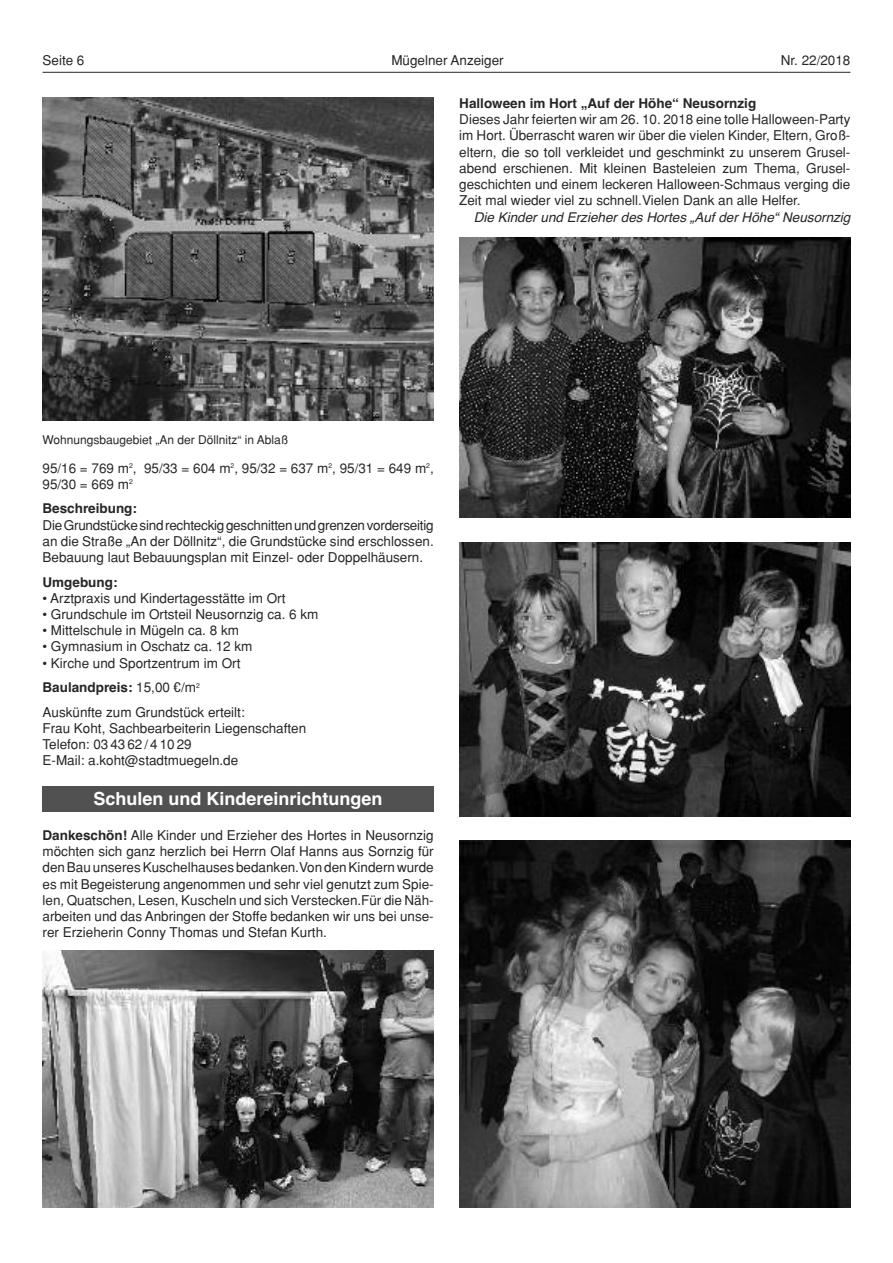
<style>
.page{position:relative;width:893px;height:1263px;background:#fff}
.page>*{position:absolute;margin:0;border:0;box-sizing:border-box;transform-origin:0 0}
.t1{font:700 18px "Helvetica";color:#fff}
.t2{font:13.5px/16.2px "Helvetica";color:#272627;text-align:justify}
.t3{font:700 13.5px "Helvetica";color:#272627}
.t4{font:italic 13.5px "Helvetica";color:#272627}
.t5{font:12px "Helvetica";color:#272627}
.s1{font-weight:700}
.s2{font-family:"Microsoft Sans Serif"}
</style>
<div class="page">
<hr style="left:43px;top:72px;width:807px;height:1px;background:#272627">
<div style="left:43px;top:786px;width:391px;height:25px;background:#525152"></div>
<img style="left:43px;top:950px;width:391px;height:258px">
<img style="left:459px;top:237px;width:391px;height:280px">
<img style="left:43px;top:98px;width:391px;height:322px">
<img style="left:459px;top:841px;width:391px;height:367px">
<img style="left:459px;top:542px;width:391px;height:275px">
<p class="t2" style="left:43px;top:52px;width:43px">Seite 6</p>
<p class="t2" style="left:391px;top:52px;width:114px">Mügelner Anzeiger</p>
<p class="t2" style="left:781px;top:52px;width:71px">Nr. 22/2018</p>
<p class="t3" style="left:459px;top:95px;width:299px">Halloween im Hort „Auf der Höhe“ Neusornzig</p>
<p class="t2" style="left:459px;top:111px;width:393px">Dieses Jahr feierten wir am 26. 10. 2018 eine tolle Halloween-Party im Hort. Überrascht waren wir über die vielen Kinder, Eltern, Groß&shy;eltern, die so toll verkleidet und geschminkt zu unserem Grusel&shy;abend erschienen. Mit kleinen Basteleien zum Thema, Grusel&shy;geschichten und einem leckeren Halloween-Schmaus verging die Zeit mal wieder viel zu schnell.Vielen Dank an alle Helfer.</p>
<p class="t4" style="left:474px;top:209px;width:378px">Die Kinder und Erzieher des Hortes „Auf der Höhe“ Neusornzig</p>
<p class="t5" style="left:43px;top:433px;width:247px">Wohnungsbaugebiet „An der Döllnitz“ in Ablaß</p>
<p class="t2" style="left:43px;top:460px;width:393px">95/16 = 769 m<sup>2</sup>, 95/33 = 604 m<sup>2</sup>, 95/32 = 637 m<sup>2</sup>, 95/31 = 649 m<sup>2</sup>,<br>95/30 = 669 m<sup>2</sup></p>
<p class="t3" style="left:43px;top:501px;width:96px">Beschreibung:</p>
<p class="t2" style="left:43px;top:517px;width:393px">DieGrundstückesindrechteckiggeschnittenundgrenzenvorderseitig an die Straße „An der Döllnitz“, die Grundstücke sind erschlossen.<br>Bebauung laut Bebauungsplan mit Einzel- oder Doppelhäusern.</p>
<p class="t3" style="left:43px;top:574px;width:76px">Umgebung:</p>
<p class="t2" style="left:43px;top:590px;width:244px">• Arztpraxis und Kindertagesstätte im Ort</p>
<p class="t2" style="left:43px;top:606px;width:277px">• Grundschule im Ortsteil Neusornzig ca. 6 km</p>
<p class="t2" style="left:43px;top:622px;width:198px">• Mittelschule in Mügeln ca. 8 km</p>
<p class="t2" style="left:43px;top:639px;width:212px">• Gymnasium in Oschatz ca. 12 km</p>
<p class="t2" style="left:43px;top:651px;width:204px;line-height:24.5px;text-align:left">• Kirche und Sportzentrum im Ort<br><span class="s1">Baulandpreis:</span> 15,00 <span class="s2">€</span>/m<sup>2<br></sup>Auskünfte zum Grundstück erteilt:</p>
<p class="t2" style="left:43px;top:720px;width:265px;text-align:left">Frau Koht, Sachbearbeiterin Liegenschaften<br>Telefon: 03 43 62 / 4 10 29<br>E-Mail: a.koht@stadtmuegeln.de</p>
<h1 class="t1" style="left:94px;top:788px;width:291px">Schulen und Kindereinrichtungen</h1>
<p class="t2" style="left:43px;top:827px;width:393px"><span class="s1">Dankeschön!</span> Alle Kinder und Erzieher des Hortes in Neusornzig möchten sich ganz herzlich bei Herrn Olaf Hanns aus Sornzig für denBau unseresKuschelhauses bedanken.Von denKindernwurde es mit Begeisterung angenommen und sehr viel genutzt zum Spie&shy;len, Quatschen, Lesen, Kuscheln und sich Verstecken.Für die Näh&shy;arbeiten und das Anbringen der Stoffe bedanken wir uns bei unse&shy;rer Erzieherin Conny Thomas und Stefan Kurth.</p>
</div>
